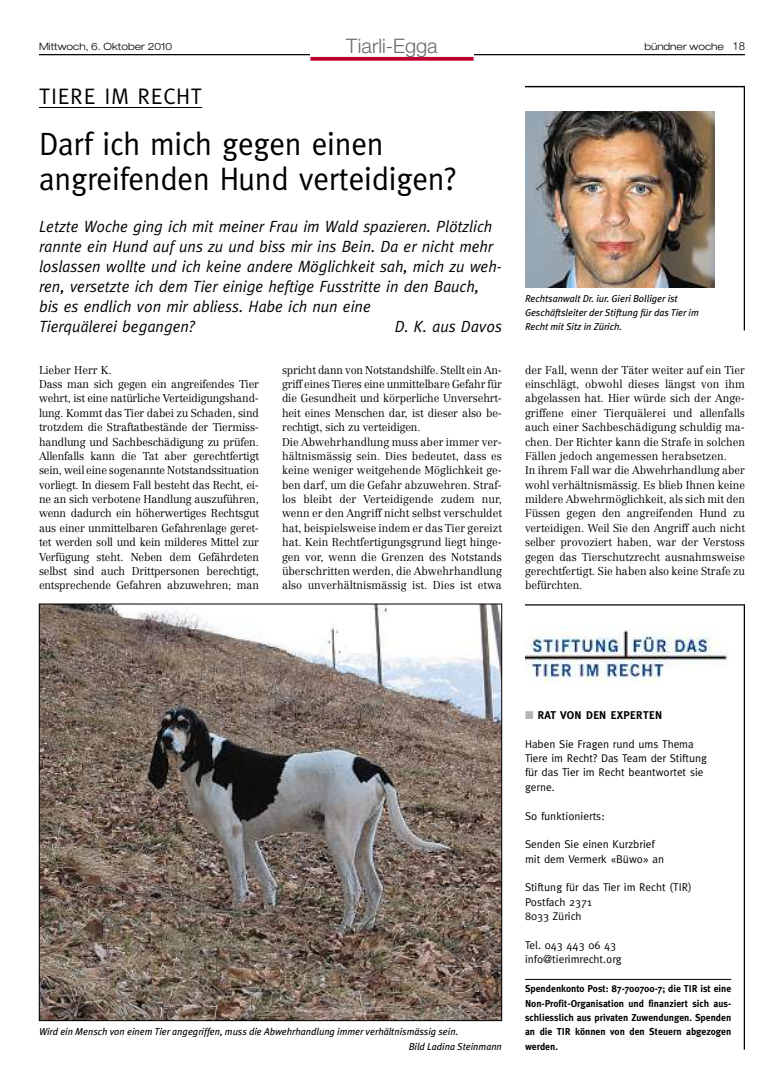
<style>
.page{position:relative;width:784px;height:1092px;background:#fff}
.page>*{position:absolute;margin:0;border:0;box-sizing:border-box;transform-origin:0 0}
.t1{font:32.5px/35px "Meta Normal OV HJWLAC";letter-spacing:-.005em;color:#000;scale:.96 1}
.t2{font:22.5px "Meta Normal OV HJWLAC";letter-spacing:.03em;color:#000}
.t3{font:20px "Helvetica Neue Light OV GJWLAC";color:#696969}
.t4{font:16.25px/20px "Meta Italic OV KJWLAC";color:#000;scale:.96 1}
.t5{font:11.25px/14.4px "Centennial Light OV IJWLAC";color:#000;scale:.96 1}
.t6{font:11.25px/14.4px "Meta Normal OV HJWLAC";color:#000}
.t7{font:11.25px "Meta Bold OV MJWLAC";letter-spacing:.03em;color:#000}
.t8{font:10px/14.4px "Meta Plus Book Italic OV JJWLAC";color:#000}
.t9{font:10px/14.4px "Meta Plus Bold Roman OV NJWLAC";color:#000;text-align:justify;scale:.96 1}
.t10{font:10px "Helvetica Neue Light Ext OV FJWLAC";color:#000}
.s1{font-family:"Helvetica Neue Light OV GJWLAC";font-size:11.25px}
.s2{color:#b5b5b5}
</style>
<div class="page">
<hr style="left:39px;top:54px;width:705px;height:1px;background:#000">
<div style="left:310px;top:39px;width:163px;height:26px;background:#fff"></div>
<svg style="left:310px;top:57px;width:163px;height:4px"></svg>
<img style="left:525px;top:112px;width:189px;height:175px">
<hr style="left:524px;top:86px;width:220px;height:1px;background:#000">
<hr style="left:743px;top:86px;width:1px;height:244px;background:#000">
<hr style="left:39px;top:107px;width:163px;height:1px;background:#000">
<img style="left:525px;top:627px;width:203px;height:55px">
<hr style="left:524px;top:979px;width:206px;height:1px;background:#000">
<hr style="left:743px;top:605px;width:1px;height:444px;background:#000">
<hr style="left:524px;top:604px;width:220px;height:1px;background:#000">
<img style="left:41px;top:605px;width:458px;height:413px">
<p class="t10" style="left:39px;top:41px;width:135px">Mittwoch, 6. Oktober 2010</p>
<h3 class="t3" style="left:346px;top:35px;width:93px">Tiarli-Egga</h3>
<p class="t10" style="left:644px;top:41px;width:102px">bündner woche <span class="s1">18</span></p>
<h2 class="t2" style="left:39px;top:83px;width:165px">TIERE IM RECHT</h2>
<h1 class="t1" style="left:39px;top:126px;width:435px">Darf ich mich gegen einen angreifenden Hund verteidigen?</h1>
<p class="t4" style="left:39px;top:216px;width:483px">Letzte Woche ging ich mit meiner Frau im Wald spazieren. Plötzlich rannte ein Hund auf uns zu und biss mir ins Bein. Da er nicht mehr loslassen wollte und ich keine andere Möglichkeit sah, mich zu weh&shy;ren, versetzte ich dem Tier einige heftige Fusstritte in den Bauch, bis es endlich von mir abliess. Habe ich nun eine<br>Tierquälerei begangen?</p>
<h3 class="t4" style="left:394px;top:316px;width:113px">D. K. aus Davos</h3>
<p class="t8" style="left:524px;top:291px;width:175px">Rechtsanwalt Dr. iur. Gieri Bolliger ist<br>Geschäftsleiter der Stiftung für das Tier im<br>Recht mit Sitz in Zürich.</p>
<p class="t5" style="left:39px;top:362px;width:230px">Lieber Herr K.<br>Dass man sich gegen ein angreifendes Tier wehrt, ist eine natürliche Verteidigungshand&shy;lung. Kommt das Tier dabei zu Schaden, sind trotzdem die Straftatbestände der Tiermiss&shy;handlung und Sachbeschädigung zu prüfen.<br>Allenfalls kann die Tat aber gerechtfertigt sein, weil eine sogenannte Notstandssituation vorliegt. In diesem Fall besteht das Recht, ei&shy;ne an sich verbotene Handlung auszuführen, wenn dadurch ein höherwertiges Rechtsgut aus einer unmittelbaren Gefahrenlage geret&shy;tet werden soll und kein milderes Mittel zur Verfügung steht. Neben dem Gefährdeten selbst sind auch Drittpersonen berechtigt, entsprechende Gefahren abzuwehren; man</p>
<p class="t5" style="left:282px;top:362px;width:230px">spricht dann von Notstandshilfe. Stellt ein An&shy;griff eines Tieres eine unmittelbare Gefahr für die Gesundheit und körperliche Unversehrt&shy;heit eines Menschen dar, ist dieser also be&shy;rechtigt, sich zu verteidigen.<br>Die Abwehrhandlung muss aber immer ver&shy;hältnismässig sein. Dies bedeutet, dass es keine weniger weitgehende Möglichkeit ge&shy;ben darf, um die Gefahr abzuwehren. Straf&shy;los bleibt der Verteidigende zudem nur, wenn er den Angriff nicht selbst verschuldet hat, beispielsweise indem er das Tier gereizt hat. Kein Rechtfertigungsgrund liegt hinge&shy;gen vor, wenn die Grenzen des Notstands überschritten werden, die Abwehrhandlung also unverhältnismässig ist. Dies ist etwa</p>
<p class="t5" style="left:524px;top:362px;width:230px">der Fall, wenn der Täter weiter auf ein Tier einschlägt, obwohl dieses längst von ihm abgelassen hat. Hier würde sich der Ange&shy;griffene einer Tierquälerei und allenfalls auch einer Sachbeschädigung schuldig ma&shy;chen. Der Richter kann die Strafe in solchen Fällen jedoch angemessen herabsetzen.<br>In ihrem Fall war die Abwehrhandlung aber wohl verhältnismässig. Es blieb Ihnen keine mildere Abwehrmöglichkeit, als sich mit den Füssen gegen den angreifenden Hund zu verteidigen. Weil Sie den Angriff auch nicht selber provoziert haben, war der Verstoss gegen das Tierschutzrecht ausnahmsweise gerechtfertigt. Sie haben also keine Strafe zu befürchten.</p>
<p class="t8" style="left:408px;top:1024px;width:95px;text-indent:-369px">Wird ein Mensch von einem Tier angegriffen, muss die Abwehrhandlung immer verhältnismässig sein.<br>Bild Ladina Steinmann</p>
<p class="t7" style="left:524px;top:708px;width:138px"><span class="s2">■</span> RAT VON DEN EXPERTEN</p>
<p class="t6" style="left:524px;top:736px;width:183px">Haben Sie Fragen rund ums Thema<br>Tiere im Recht? Das Team der Stiftung für das Tier im Recht beantwortet sie gerne.</p>
<p class="t6" style="left:524px;top:808px;width:81px">So funktionierts:</p>
<p class="t6" style="left:524px;top:837px;width:140px">Senden Sie einen Kurzbrief mit dem Vermerk «Büwo» an</p>
<p class="t6" style="left:524px;top:880px;width:168px">Stiftung für das Tier im Recht (TIR)<br>Postfach 2371<br>8033 Zürich</p>
<p class="t6" style="left:524px;top:937px;width:98px">Tel. 043 443 06 43 info@tierimrecht.org</p>
<p class="t9" style="left:524px;top:981px;width:216px">Spendenkonto Post: 87-700700-7; die TIR ist eine Non-Profit-Organisation und finanziert sich aus&shy;schliesslich aus privaten Zuwendungen. Spenden an die TIR können von den Steuern abgezogen werden.</p>
</div>
